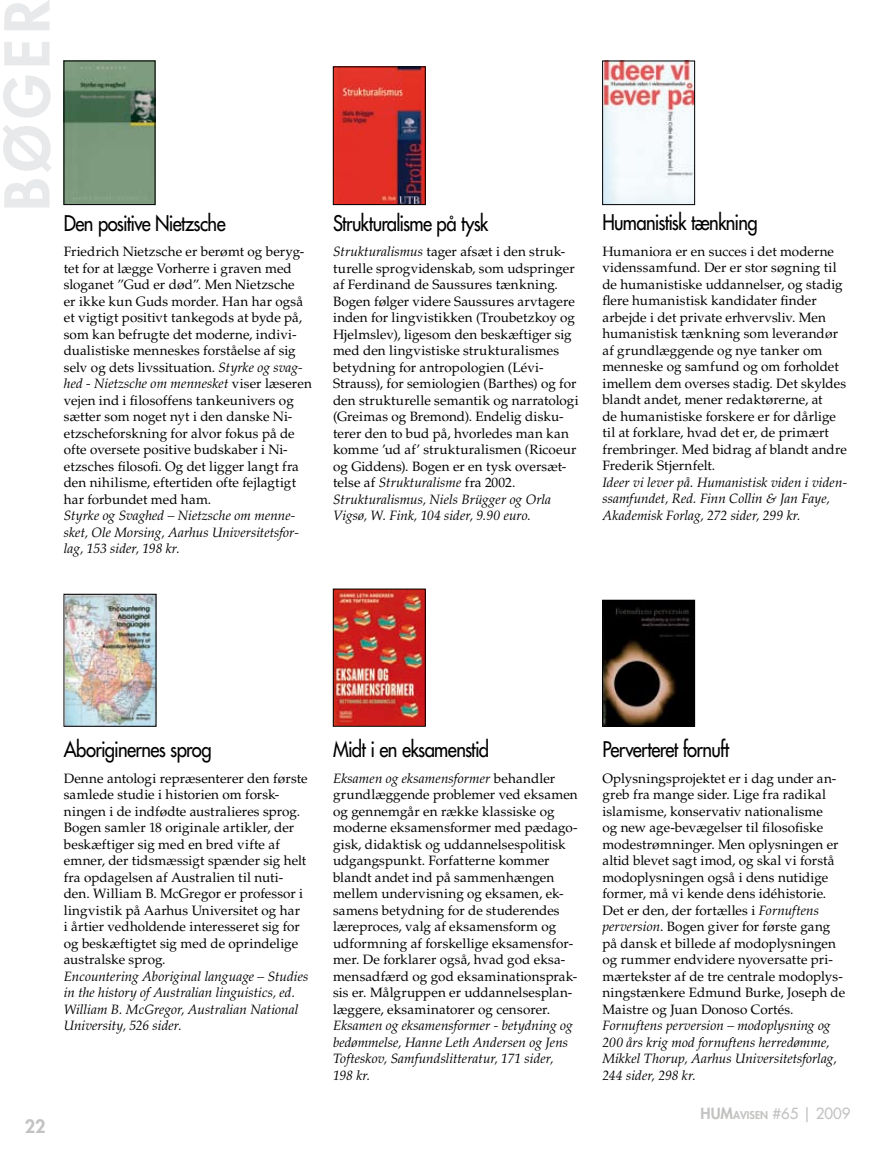
<style>
.page{position:relative;width:893px;height:1149px;background:#fff}
.page>*{position:absolute;margin:0;border:0;box-sizing:border-box;transform-origin:0 0}
.t1{font:800 60px "Futura Std";letter-spacing:.095em;color:#e8e9ea}
.t2{font:500 21px "Futura Std";letter-spacing:-.035em;color:#000;scale:.88 1}
.t3{font:800 18px "Futura Std";color:#c3c2c1}
.t4{font:500 15px "Futura Std";color:#c3c2c1}
.t5{font:13.5px/16.5px "Palatino LT Std";letter-spacing:.005em;color:#000}
.t6{font:italic 13.5px/16.5px "Palatino LT Std";letter-spacing:.005em;color:#000}
.t7{font:800 10.5px "Futura Std";color:#c3c2c1}
.s1{font-style:italic}
.s2{font-size:15px}
</style>
<div class="page">
<img style="left:66px;top:63px;width:87px;height:140px">
<div style="left:64px;top:61px;width:91px;height:144px;border:1px solid #000"></div>
<img style="left:335px;top:69px;width:88px;height:134px">
<div style="left:333px;top:67px;width:92px;height:138px;border:1px solid #000"></div>
<img style="left:604px;top:63px;width:89px;height:140px">
<div style="left:602px;top:61px;width:93px;height:144px;border:1px solid #000"></div>
<img style="left:604px;top:602px;width:89px;height:122px">
<div style="left:602px;top:600px;width:93px;height:126px;border:1px solid #000"></div>
<img style="left:66px;top:596px;width:88px;height:128px">
<img style="left:335px;top:590px;width:88px;height:134px">
<div style="left:333px;top:588px;width:92px;height:138px;border:1px solid #000"></div>
<h1 class="t1" style="left:-11px;top:211px;width:212px;rotate:-90deg">BØGER</h1>
<h2 class="t2" style="left:64px;top:210px;width:185px">Den positive Nietzsche</h2>
<p class="t5" style="left:64px;top:243px;width:250px">Friedrich Nietzsche er berømt og beryg&shy;tet for at lægge Vorherre i graven med sloganet ”Gud er død”. Men Nietzsche<br>er ikke kun Guds morder. Han har også et vigtigt positivt tankegods at byde på, som kan befrugte det moderne, indivi&shy;dualistiske menneskes forståelse af sig selv og dets livssituation. <span class="s1">Styrke og svag&shy;hed - Nietzsche om mennesket</span> viser læseren vejen ind i filosoffens tankeunivers og sætter som noget nyt i den danske Ni&shy;etzscheforskning for alvor fokus på de ofte oversete positive budskaber i Ni&shy;etzsches filosofi. Og det ligger langt fra den nihilisme, eftertiden ofte fejlagtigt har forbundet med ham.</p>
<p class="t6" style="left:64px;top:507px;width:237px">Styrke og Svaghed – Nietzsche om menne&shy;sket, Ole Morsing, Aarhus Universitetsfor&shy;lag, 153 sider, 198 kr.</p>
<h2 class="t2" style="left:333px;top:210px;width:178px">Strukturalisme på tysk</h2>
<p class="t5" style="left:333px;top:243px;width:247px"><span class="s1">Strukturalismus</span> tager afsæt i den struk&shy;turelle sprogvidenskab, som udspringer af Ferdinand de Saussures tænkning.<br>Bogen følger videre Saussures arvtagere inden for lingvistikken (Troubetzkoy og Hjelmslev), ligesom den beskæftiger sig med den lingvistiske strukturalismes betydning for antropologien (Lévi-Strauss), for semiologien (Barthes) og for den strukturelle semantik og narratologi (Greimas og Bremond). Endelig disku&shy;terer den to bud på, hvorledes man kan komme ’ud af’ strukturalismen (Ricoeur og Giddens). Bogen er en tysk oversæt&shy;telse af <span class="s1">Strukturalisme</span> fra 2002.<br><span class="s1">Strukturalismus, Niels Brügger og Orla Vigsø, W. Fink, 104 sider, 9.90 euro.</span></p>
<h2 class="t2" style="left:602px;top:209px;width:178px">Humanistisk tænkning</h2>
<p class="t5" style="left:602px;top:243px;width:246px">Humaniora er en succes i det moderne videnssamfund. Der er stor søgning til de humanistiske uddannelser, og stadig flere humanistisk kandidater finder arbejde i det private erhvervsliv. Men humanistisk tænkning som leverandør af grundlæggende og nye tanker om menneske og samfund og om forholdet imellem dem overses stadig. Det skyldes blandt andet, mener redaktørerne, at<br>de humanistiske forskere er for dårlige til at forklare, hvad det er, de primært frembringer. Med bidrag af blandt andre Frederik Stjernfelt.</p>
<p class="t6" style="left:602px;top:474px;width:246px">Ideer vi lever på. Humanistisk viden i viden&shy;ssamfundet, Red. Finn Collin &amp; Jan Faye,<br>Akademisk Forlag, 272 sider, 299 kr.</p>
<h2 class="t2" style="left:64px;top:735px;width:170px">Aboriginernes sprog</h2>
<p class="t5" style="left:64px;top:769px;width:245px">Denne antologi repræsenterer den første samlede studie i historien om forsk&shy;ningen i de indfødte australieres sprog.<br>Bogen samler 18 originale artikler, der beskæftiger sig med en bred vifte af emner, der tidsmæssigt spænder sig helt fra opdagelsen af Australien til nuti&shy;den. William B. McGregor er professor i lingvistik på Aarhus Universitet og har<br>i årtier vedholdende interesseret sig for og beskæftigtet sig med de oprindelige australske sprog.</p>
<p class="t6" style="left:64px;top:967px;width:246px">Encountering Aboriginal language – Studies in the history of Australian linguistics, ed.<br>William B. McGregor, Australian National University, 526 sider.</p>
<h3 class="t3" style="left:25px;top:1114px;width:22px">22</h3>
<h2 class="t2" style="left:333px;top:735px;width:179px">Midt i en eksamenstid</h2>
<p class="t5" style="left:333px;top:769px;width:246px"><span class="s1">Eksamen og eksamensformer</span> behandler grundlæggende problemer ved eksamen og gennemgår en række klassiske og moderne eksamensformer med pædago&shy;gisk, didaktisk og uddannelsespolitisk udgangspunkt. Forfatterne kommer blandt andet ind på sammenhængen mellem undervisning og eksamen, ek&shy;samens betydning for de studerendes læreproces, valg af eksamensform og udformning af forskellige eksamensfor&shy;mer. De forklarer også, hvad god eksa&shy;mensadfærd og god eksaminationsprak&shy;sis er. Målgruppen er uddannelsesplan&shy;læggere, eksaminatorer og censorer.</p>
<p class="t6" style="left:333px;top:1017px;width:241px">Eksamen og eksamensformer - betydning og bedømmelse, Hanne Leth Andersen og Jens Tofteskov, Samfundslitteratur, 171 sider, 198 kr.</p>
<h2 class="t2" style="left:602px;top:735px;width:146px">Perverteret fornuft</h2>
<p class="t5" style="left:602px;top:769px;width:244px">Oplysningsprojektet er i dag under an&shy;greb fra mange sider. Lige fra radikal islamisme, konservativ nationalisme<br>og new age-bevægelser til filosofiske modestrømninger. Men oplysningen er altid blevet sagt imod, og skal vi forstå modoplysningen også i dens nutidige former, må vi kende dens idéhistorie.<br>Det er den, der fortælles i <span class="s1">Fornuftens perversion</span>. Bogen giver for første gang på dansk et billede af modoplysningen og rummer endvidere nyoversatte pri&shy;mærtekster af de tre centrale modoplys&shy;ningstænkere Edmund Burke, Joseph de Maistre og Juan Donoso Cortés.</p>
<p class="t6" style="left:602px;top:1017px;width:236px">Fornuftens perversion – modoplysning og 200 års krig mod fornuftens herredømme, Mikkel Thorup, Aarhus Universitetsforlag, 244 sider, 298 kr.</p>
<p class="t7" style="left:701px;top:1107px;width:40px"><span class="s2">HUM</span>AVISEN</p>
<p class="t4" style="left:772px;top:1103px;width:79px">#65 | 2009</p>
</div>
